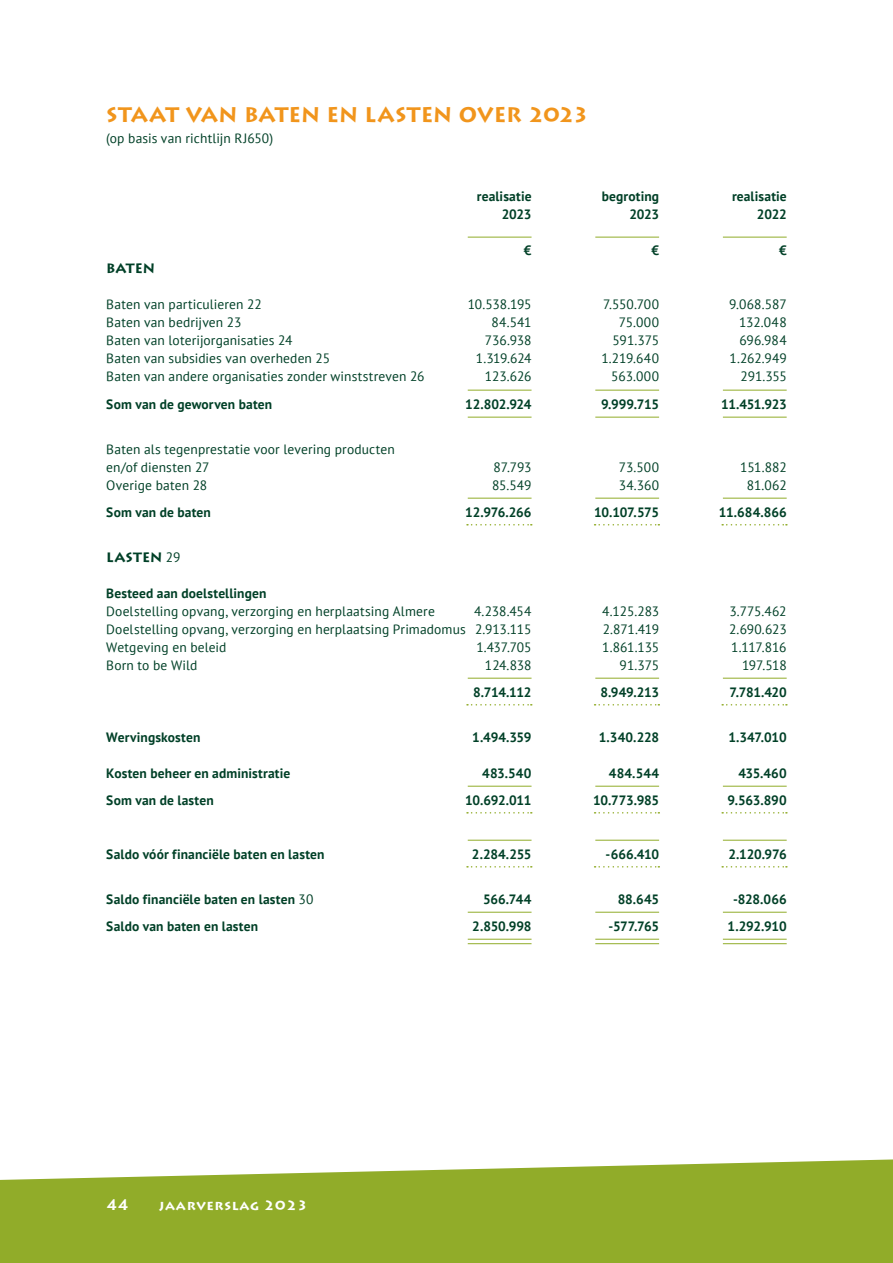
<style>
.page{position:relative;width:893px;height:1263px;background:#fff}
.page>*{position:absolute;margin:0;border:0;box-sizing:border-box;transform-origin:0 0}
.t1{font:700 21px "Lithos Pro";letter-spacing:-.005em;color:#f1951c}
.t2{font:700 15px "Lithos Pro";color:#fff}
.t3{font:13.5px/18px "PT Sans";letter-spacing:.01em;color:#004027}
.t4{font:700 13.5px "PT Sans";letter-spacing:.01em;color:#004027}
.t5{font:700 13.5px "Lithos Pro";letter-spacing:.05em;color:#fff}
.t6{font:700 13.5px "Lithos Pro";letter-spacing:.005em;color:#004027}
.s1{font-family:"PT Sans";font-weight:400}
.s2{font-weight:400}
</style>
<div class="page">
<svg style="left:0;top:1159px;width:893px;height:104px;background:#9cb43f"></svg>
<hr style="left:468px;top:237px;width:63px;height:1px;background:#91ac29">
<hr style="left:595px;top:237px;width:64px;height:1px;background:#91ac29">
<hr style="left:723px;top:237px;width:64px;height:1px;background:#91ac29">
<hr style="left:468px;top:390px;width:63px;height:1px;background:#91ac29">
<hr style="left:595px;top:390px;width:64px;height:1px;background:#91ac29">
<hr style="left:723px;top:390px;width:64px;height:1px;background:#91ac29">
<hr style="left:468px;top:417px;width:63px;height:1px;background:#91ac29">
<hr style="left:595px;top:417px;width:64px;height:1px;background:#91ac29">
<hr style="left:723px;top:417px;width:64px;height:1px;background:#91ac29">
<hr style="left:468px;top:498px;width:63px;height:1px;background:#91ac29">
<hr style="left:595px;top:498px;width:64px;height:1px;background:#91ac29">
<hr style="left:723px;top:498px;width:64px;height:1px;background:#91ac29">
<svg style="left:467px;top:524px;width:65px;height:1px"></svg>
<svg style="left:595px;top:524px;width:64px;height:1px"></svg>
<svg style="left:722px;top:524px;width:65px;height:1px"></svg>
<hr style="left:468px;top:678px;width:63px;height:1px;background:#91ac29">
<hr style="left:595px;top:678px;width:64px;height:1px;background:#91ac29">
<hr style="left:723px;top:678px;width:64px;height:1px;background:#91ac29">
<svg style="left:467px;top:704px;width:65px;height:1px"></svg>
<svg style="left:595px;top:704px;width:64px;height:1px"></svg>
<svg style="left:722px;top:704px;width:65px;height:1px"></svg>
<hr style="left:468px;top:786px;width:63px;height:1px;background:#91ac29">
<hr style="left:595px;top:786px;width:64px;height:1px;background:#91ac29">
<hr style="left:723px;top:786px;width:64px;height:1px;background:#91ac29">
<svg style="left:467px;top:812px;width:65px;height:1px"></svg>
<svg style="left:595px;top:812px;width:64px;height:1px"></svg>
<svg style="left:722px;top:812px;width:65px;height:1px"></svg>
<hr style="left:468px;top:840px;width:63px;height:1px;background:#91ac29">
<hr style="left:595px;top:840px;width:64px;height:1px;background:#91ac29">
<hr style="left:723px;top:840px;width:64px;height:1px;background:#91ac29">
<svg style="left:467px;top:866px;width:65px;height:1px"></svg>
<svg style="left:595px;top:866px;width:64px;height:1px"></svg>
<svg style="left:722px;top:866px;width:65px;height:1px"></svg>
<hr style="left:468px;top:912px;width:63px;height:1px;background:#91ac29">
<hr style="left:595px;top:912px;width:64px;height:1px;background:#91ac29">
<hr style="left:723px;top:912px;width:64px;height:1px;background:#91ac29">
<hr style="left:468px;top:939px;width:63px;height:1px;background:#91ac29">
<hr style="left:595px;top:939px;width:64px;height:1px;background:#91ac29">
<hr style="left:723px;top:939px;width:64px;height:1px;background:#91ac29">
<hr style="left:468px;top:943px;width:63px;height:1px;background:#91ac29">
<hr style="left:595px;top:943px;width:64px;height:1px;background:#91ac29">
<hr style="left:723px;top:943px;width:64px;height:1px;background:#91ac29">
<h1 class="t1" style="left:106px;top:102px;width:485px">STAAT VAN BATEN EN LASTEN OVER 2023</h1>
<p class="t3" style="left:106px;top:129px;width:168px">(op basis van richtlijn RJ650)</p>
<p class="t4" style="left:477px;top:188px;width:56px">realisatie</p>
<p class="t4" style="left:602px;top:188px;width:59px">begroting</p>
<p class="t4" style="left:732px;top:188px;width:56px">realisatie</p>
<p class="t4" style="left:502px;top:206px;width:31px">2023</p>
<p class="t4" style="left:629px;top:206px;width:31px">2023</p>
<p class="t4" style="left:757px;top:206px;width:31px">2022</p>
<p class="t4" style="left:524px;top:242px;width:9px">€</p>
<p class="t4" style="left:651px;top:242px;width:9px">€</p>
<p class="t4" style="left:779px;top:242px;width:9px">€</p>
<p class="t6" style="left:106px;top:261px;width:50px">BATEN</p>
<p class="t3" style="left:106px;top:295px;width:157px">Baten van particulieren 22</p>
<p class="t3" style="left:468px;top:295px;width:65px">10.538.195</p>
<p class="t3" style="left:603px;top:295px;width:57px">7.550.700</p>
<p class="t3" style="left:729px;top:295px;width:59px">9.068.587</p>
<p class="t3" style="left:106px;top:313px;width:137px">Baten van bedrijven 23</p>
<p class="t3" style="left:492px;top:313px;width:41px">84.541</p>
<p class="t3" style="left:619px;top:313px;width:42px">75.000</p>
<p class="t3" style="left:739px;top:313px;width:49px">132.048</p>
<p class="t3" style="left:106px;top:331px;width:188px">Baten van loterijorganisaties 24</p>
<p class="t3" style="left:485px;top:331px;width:48px">736.938</p>
<p class="t3" style="left:613px;top:331px;width:48px">591.375</p>
<p class="t3" style="left:739px;top:331px;width:49px">696.984</p>
<p class="t3" style="left:106px;top:349px;width:225px">Baten van subsidies van overheden 25</p>
<p class="t3" style="left:476px;top:349px;width:57px">1.319.624</p>
<p class="t3" style="left:601px;top:349px;width:59px">1.219.640</p>
<p class="t3" style="left:729px;top:349px;width:59px">1.262.949</p>
<p class="t3" style="left:106px;top:367px;width:320px">Baten van andere organisaties zonder winststreven 26</p>
<p class="t3" style="left:485px;top:367px;width:48px">123.626</p>
<p class="t3" style="left:611px;top:367px;width:49px">563.000</p>
<p class="t3" style="left:740px;top:367px;width:48px">291.355</p>
<p class="t4" style="left:106px;top:395px;width:167px">Som van de geworven baten</p>
<p class="t4" style="left:465px;top:395px;width:68px">12.802.924</p>
<p class="t4" style="left:601px;top:395px;width:59px">9.999.715</p>
<p class="t4" style="left:721px;top:395px;width:67px">11.451.923</p>
<p class="t3" style="left:106px;top:439px;width:290px">Baten als tegenprestatie voor levering producten en/of diensten 27</p>
<p class="t3" style="left:494px;top:457px;width:39px">87.793</p>
<p class="t3" style="left:619px;top:457px;width:42px">73.500</p>
<p class="t3" style="left:740px;top:457px;width:48px">151.882</p>
<p class="t3" style="left:106px;top:475px;width:102px">Overige baten 28</p>
<p class="t3" style="left:492px;top:475px;width:41px">85.549</p>
<p class="t3" style="left:619px;top:475px;width:42px">34.360</p>
<p class="t3" style="left:747px;top:475px;width:41px">81.062</p>
<p class="t4" style="left:106px;top:503px;width:106px">Som van de baten</p>
<p class="t4" style="left:465px;top:503px;width:68px">12.976.266</p>
<p class="t4" style="left:594px;top:503px;width:66px">10.107.575</p>
<p class="t4" style="left:719px;top:503px;width:69px">11.684.866</p>
<p class="t6" style="left:106px;top:549px;width:76px">LASTEN <span class="s1">29</span></p>
<p class="t4" style="left:106px;top:584px;width:162px">Besteed aan doelstellingen</p>
<p class="t3" style="left:106px;top:601px;width:330px">Doelstelling opvang, verzorging en herplaatsing Almere</p>
<p class="t3" style="left:474px;top:601px;width:59px">4.238.454</p>
<p class="t3" style="left:602px;top:601px;width:58px">4.125.283</p>
<p class="t3" style="left:729px;top:601px;width:59px">3.775.462</p>
<p class="t3" style="left:106px;top:619px;width:427px">Doelstelling opvang, verzorging en herplaatsing Primadomus 2.913.115</p>
<p class="t3" style="left:603px;top:619px;width:58px">2.871.419</p>
<p class="t3" style="left:729px;top:619px;width:59px">2.690.623</p>
<p class="t3" style="left:106px;top:637px;width:122px">Wetgeving en beleid</p>
<p class="t3" style="left:476px;top:637px;width:57px">1.437.705</p>
<p class="t3" style="left:602px;top:637px;width:58px">1.861.135</p>
<p class="t3" style="left:731px;top:637px;width:57px">1.117.816</p>
<p class="t3" style="left:106px;top:655px;width:93px">Born to be Wild</p>
<p class="t3" style="left:485px;top:655px;width:48px">124.838</p>
<p class="t3" style="left:620px;top:655px;width:41px">91.375</p>
<p class="t3" style="left:742px;top:655px;width:46px">197.518</p>
<p class="t4" style="left:473px;top:683px;width:60px">8.714.112</p>
<p class="t4" style="left:600px;top:683px;width:60px">8.949.213</p>
<p class="t4" style="left:729px;top:683px;width:59px">7.781.420</p>
<p class="t4" style="left:106px;top:728px;width:96px">Wervingskosten</p>
<p class="t4" style="left:472px;top:728px;width:61px">1.494.359</p>
<p class="t4" style="left:599px;top:728px;width:62px">1.340.228</p>
<p class="t4" style="left:728px;top:728px;width:60px">1.347.010</p>
<p class="t4" style="left:106px;top:764px;width:185px">Kosten beheer en administratie</p>
<p class="t4" style="left:482px;top:764px;width:51px">483.540</p>
<p class="t4" style="left:609px;top:764px;width:52px">484.544</p>
<p class="t4" style="left:738px;top:764px;width:50px">435.460</p>
<p class="t4" style="left:106px;top:791px;width:109px">Som van de lasten</p>
<p class="t4" style="left:465px;top:791px;width:68px">10.692.011</p>
<p class="t4" style="left:593px;top:791px;width:67px">10.773.985</p>
<p class="t4" style="left:728px;top:791px;width:61px">9.563.890</p>
<p class="t4" style="left:106px;top:845px;width:220px">Saldo vóór financiële baten en lasten</p>
<p class="t4" style="left:472px;top:845px;width:61px">2.284.255</p>
<p class="t4" style="left:606px;top:845px;width:55px">-666.410</p>
<p class="t4" style="left:728px;top:845px;width:60px">2.120.976</p>
<p class="t4" style="left:106px;top:890px;width:209px">Saldo financiële baten en lasten <span class="s2">30</span></p>
<p class="t4" style="left:483px;top:890px;width:50px">566.744</p>
<p class="t4" style="left:618px;top:890px;width:43px">88.645</p>
<p class="t4" style="left:733px;top:890px;width:55px">-828.066</p>
<p class="t4" style="left:106px;top:917px;width:153px">Saldo van baten en lasten</p>
<p class="t4" style="left:472px;top:917px;width:61px">2.850.998</p>
<p class="t4" style="left:609px;top:917px;width:52px">-577.765</p>
<p class="t4" style="left:727px;top:917px;width:61px">1.292.910</p>
<p class="t2" style="left:106px;top:1196px;width:24px">44</p>
<p class="t5" style="left:159px;top:1197px;width:150px">jaarverslag 2023</p>
</div>
